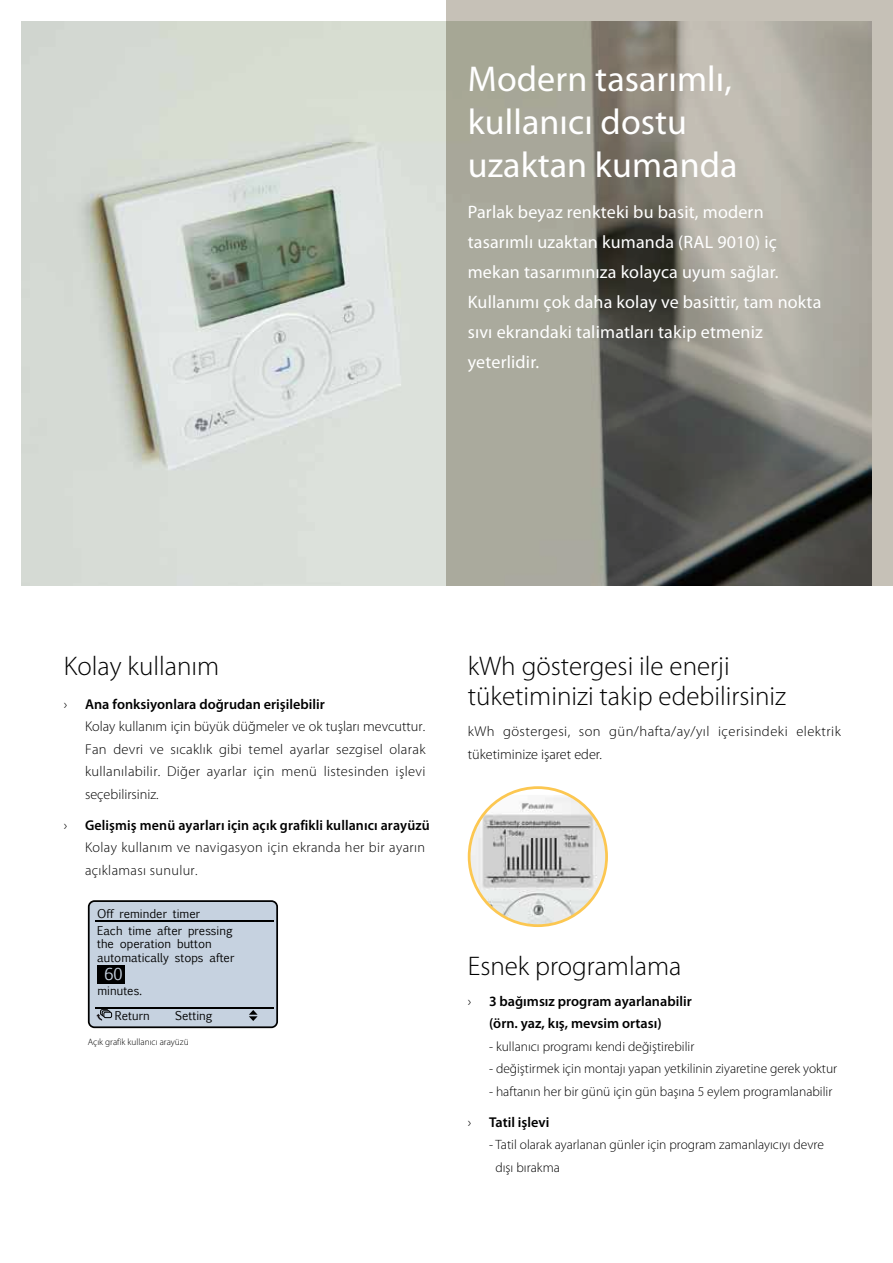
<style>
.page{position:relative;width:893px;height:1263px;background:#fff}
.page>*{position:absolute;margin:0;border:0;box-sizing:border-box;transform-origin:0 0}
.t1{font:36px/43.2px "Myriad Pro";letter-spacing:.005em;color:#fff}
.t2{font:300 27px/30px "Myriad Pro";color:#000}
.t3{font:18px/30px "Myriad Pro";letter-spacing:.01em;color:#fff}
.t4{font:15.75px "Euphemia UCAS";color:#c6d2e0}
.t5{font:300 14.25px/22.5px "Myriad Pro";letter-spacing:.02em;color:#000}
.t6{font:600 14.25px/22.5px "Myriad Pro";color:#000}
.t7{font:300 13.5px/22.5px "Myriad Pro";color:#000}
.t8{font:11.55px/13.5px "Euphemia UCAS";color:#000}
.t9{font:300 9.3px "Myriad Pro";color:#000}
.s1{font-weight:600}
.s2{font-weight:300}
</style>
<div class="page">
<img style="left:21px;top:21px;width:425px;height:564px">
<svg style="left:88px;top:900px;width:190px;height:128px;background:#b5c0cd"></svg>
<div style="left:102px;top:1010px;width:8px;height:6px;border:1px solid #000;border-radius:2px"></div>
<div style="left:104px;top:1012px;width:8px;height:5px;background:#c6d2e0;border-radius:2px"></div>
<div style="left:104px;top:1012px;width:8px;height:6px;border:1px solid #000;border-radius:2px"></div>
<div style="left:97px;top:965px;width:28px;height:18px;background:#000"></div>
<img style="left:469px;top:795px;width:138px;height:131px">
<div style="left:468px;top:786px;width:140px;height:141px;border:3px solid #fcc751;border-radius:50%"></div>
<svg style="left:446px;top:0;width:447px;height:585px;background:#949288"></svg>
<h1 class="t1" style="left:468px;top:58px;width:271px">Modern tasarımlı, kullanıcı dostu uzaktan kumanda</h1>
<p class="t3" style="left:468px;top:198px;width:355px">Parlak beyaz renkteki bu basit, modern tasarımlı uzaktan kumanda (RAL 9010) iç mekan tasarımınıza kolayca uyum sağlar.<br>Kullanımı çok daha kolay ve basittir, tam nokta sıvı ekrandaki talimatları takip etmeniz yeterlidir.</p>
<h2 class="t2" style="left:64px;top:652px;width:157px">Kolay kullanım</h2>
<p class="t5" style="left:85px;top:693px;width:342px;text-indent:-21px">› <span class="s1">Ana fonksiyonlara doğrudan erişilebilir<br></span>Kolay kullanım için büyük düğmeler ve ok tuşları mevcuttur.<br>Fan devri ve sıcaklık gibi temel ayarlar sezgisel olarak kullanılabilir. Diğer ayarlar için menü listesinden işlevi seçebilirsiniz.</p>
<p class="t5" style="left:85px;top:814px;width:346px;text-indent:-21px">› <span class="s1">Gelişmiş menü ayarları için açık grafikli kullanıcı arayüzü<br></span>Kolay kullanım ve navigasyon için ekranda her bir ayarın açıklaması sunulur.</p>
<p class="t8" style="left:97px;top:907px;width:104px">Off reminder timer</p>
<p class="t8" style="left:97px;top:937px;width:139px">the operation button automatically stops after</p>
<p class="t8" style="left:97px;top:984px;width:46px">minutes.</p>
<p class="t8" style="left:97px;top:924px;width:137px">Each time after pressing</p>
<p class="t4" style="left:104px;top:963px;width:20px">60</p>
<p class="t8" style="left:115px;top:1009px;width:36px">Return</p>
<p class="t8" style="left:175px;top:1009px;width:38px">Setting</p>
<p class="t9" style="left:88px;top:1036px;width:102px">Açık grafik kullanıcı arayüzü</p>
<h2 class="t2" style="left:468px;top:652px;width:320px">kWh göstergesi ile enerji tüketiminizi takip edebilirsiniz</h2>
<p class="t5" style="left:468px;top:720px;width:375px">kWh göstergesi, son gün/hafta/ay/yıl içerisindeki elektrik tüketiminize işaret eder.</p>
<h2 class="t2" style="left:468px;top:951px;width:215px">Esnek programlama</h2>
<p class="t6" style="left:489px;top:990px;width:204px;text-indent:-21px"><span class="s2">›</span> 3 bağımsız program ayarlanabilir (örn. yaz, kış, mevsim ortası)</p>
<p class="t7" style="left:489px;top:1035px;width:207px">- kullanıcı programı kendi değiştirebilir</p>
<p class="t7" style="left:489px;top:1058px;width:350px">- değiştirmek için montajı yapan yetkilinin ziyaretine gerek yoktur</p>
<p class="t7" style="left:489px;top:1080px;width:345px">- haftanın her bir günü için gün başına 5 eylem programlanabilir</p>
<p class="t6" style="left:468px;top:1111px;width:83px"><span class="s2">›</span> Tatil işlevi</p>
<p class="t7" style="left:495px;top:1134px;width:330px;text-indent:-6px">- Tatil olarak ayarlanan günler için program zamanlayıcıyı devre dışı bırakma</p>
</div>
